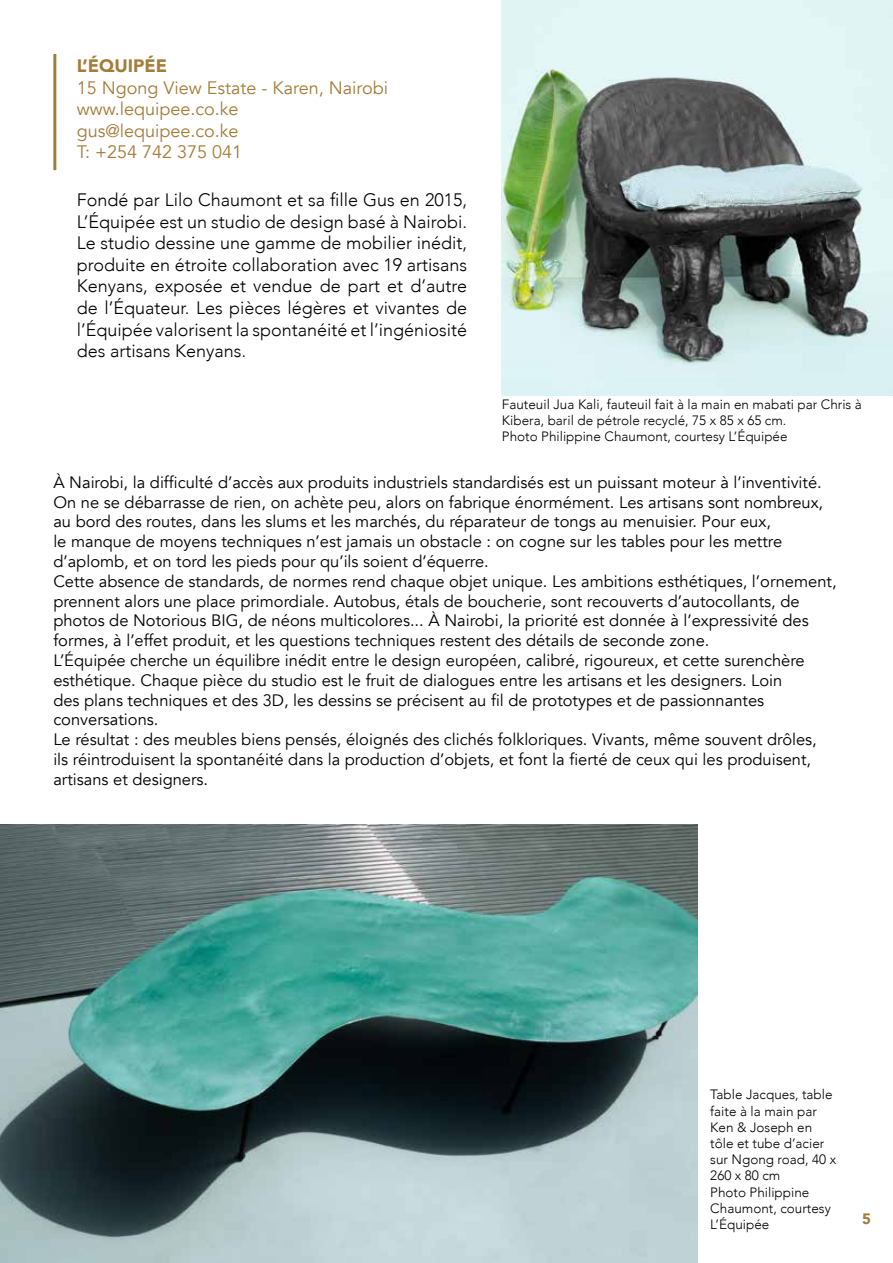
<style>
.page{position:relative;width:893px;height:1263px;background:#fff}
.page>*{position:absolute;margin:0;border:0;box-sizing:border-box;transform-origin:0 0}
.t1{font:300 18px/21.6px "Avenir";color:#000;text-align:justify}
.t2{font:18px/21.6px "Avenir";color:#a47c39}
.t3{font:900 18px "Avenir";color:#a47c39}
.t4{font:16.5px/19.8px "Avenir";color:#000}
.t5{font:900 15px "Avenir";color:#a47c39}
.t6{font:300 13.5px/16.2px "Avenir";color:#000}
</style>
<div class="page">
<hr style="left:53px;top:54px;width:3px;height:116px;background:#a47c39">
<img style="left:502px;top:0;width:390px;height:395px">
<img style="left:1px;top:825px;width:696px;height:438px">
<p class="t3" style="left:77px;top:50px;width:92px">L’ÉQUIPÉE</p>
<p class="t2" style="left:77px;top:77px;width:313px">15 Ngong View Estate - Karen, Nairobi www.lequipee.co.ke gus@lequipee.co.ke<br>T: +254 742 375 041</p>
<p class="t1" style="left:77px;top:189px;width:392px">Fondé par Lilo Chaumont et sa fille Gus en 2015, L’Équipée est un studio de design basé à Nairobi.<br>Le studio dessine une gamme de mobilier inédit, produite en étroite collaboration avec 19 artisans Kenyans, exposée et vendue de part et d’autre de l’Équateur. Les pièces légères et vivantes de l’Équipée valorisent la spontanéité et l’ingéniosité des artisans Kenyans.</p>
<p class="t6" style="left:502px;top:396px;width:361px">Fauteuil Jua Kali, fauteuil fait à la main en mabati par Chris à<br>Kibera, baril de pétrole recyclé, 75 x 85 x 65 cm.<br>Photo Philippine Chaumont, courtesy L’Équipée</p>
<p class="t4" style="left:53px;top:472px;width:785px">À Nairobi, la difficulté d’accès aux produits industriels standardisés est un puissant moteur à l’inventivité.<br>On ne se débarrasse de rien, on achète peu, alors on fabrique énormément. Les artisans sont nombreux, au bord des routes, dans les slums et les marchés, du réparateur de tongs au menuisier. Pour eux,<br>le manque de moyens techniques n’est jamais un obstacle : on cogne sur les tables pour les mettre d’aplomb, et on tord les pieds pour qu’ils soient d’équerre.<br>Cette absence de standards, de normes rend chaque objet unique. Les ambitions esthétiques, l’ornement, prennent alors une place primordiale. Autobus, étals de boucherie, sont recouverts d’autocollants, de photos de Notorious BIG, de néons multicolores... À Nairobi, la priorité est donnée à l’expressivité des formes, à l’effet produit, et les questions techniques restent des détails de seconde zone.<br>L’Équipée cherche un équilibre inédit entre le design européen, calibré, rigoureux, et cette surenchère esthétique. Chaque pièce du studio est le fruit de dialogues entre les artisans et les designers. Loin<br>des plans techniques et des 3D, les dessins se précisent au fil de prototypes et de passionnantes conversations.<br>Le résultat : des meubles biens pensés, éloignés des clichés folkloriques. Vivants, même souvent drôles,<br>ils réintroduisent la spontanéité dans la production d’objets, et font la fierté de ceux qui les produisent, artisans et designers.</p>
<p class="t6" style="left:710px;top:1086px;width:127px">Table Jacques, table faite à la main par<br>Ken &amp; Joseph en tôle et tube d’acier sur Ngong road, 40 x<br>260 x 80 cm<br>Photo Philippine<br>Chaumont, courtesy<br>L’Équipée</p>
<p class="t5" style="left:862px;top:1206px;width:10px">5</p>
</div>
